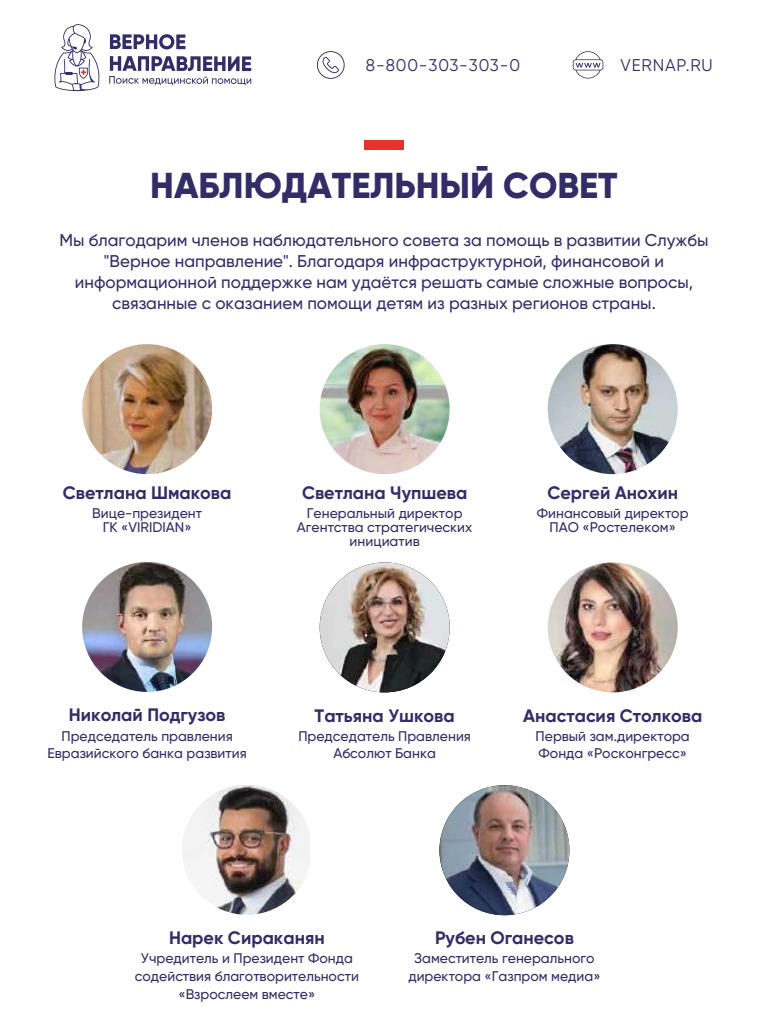
<style>
.page{position:relative;width:768px;height:1024px;background:#fff}
.page>*{position:absolute;margin:0;border:0;box-sizing:border-box;transform-origin:0 0}
.t1{font:800 36px "Gilroy";color:#342c67}
.t2{font:700 18px "Gilroy";color:#332d67}
.t3{font:500 17px/21.1px "Gilroy";color:#332d67;text-align:center}
.t4{font:16.9px "Gilroy";letter-spacing:.05em;color:#332d67}
.t5{font:500 14px/17.9px "Gilroy";color:#332d67;text-align:center}
</style>
<div class="page">
<img style="left:82px;top:344px;width:130px;height:130px;border-radius:65px">
<img style="left:548px;top:344px;width:130px;height:130px;border-radius:65px">
<img style="left:320px;top:344px;width:130px;height:130px;border-radius:65px">
<img style="left:82px;top:562px;width:130px;height:130px;border-radius:65px">
<img style="left:320px;top:562px;width:130px;height:130px;border-radius:65px">
<img style="left:548px;top:562px;width:130px;height:130px;border-radius:65px">
<img style="left:182px;top:785px;width:128px;height:130px">
<img style="left:439px;top:785px;width:130px;height:130px;border-radius:64px">
<div style="left:364px;top:140px;width:40px;height:9px;background:#e6332a"></div>
<svg style="left:54px;top:24px;width:46px;height:67px"></svg>
<svg style="left:110px;top:34px;width:76px;height:15px"></svg>
<svg style="left:109px;top:56px;width:142px;height:29px"></svg>
<svg style="left:573px;top:51px;width:30px;height:28px"></svg>
<svg style="left:317px;top:51px;width:28px;height:28px"></svg>
<p class="t4" style="left:366px;top:54px;width:156px">8-800-303-303-0</p>
<p class="t4" style="left:621px;top:54px;width:94px">VERNAP.RU</p>
<h1 class="t1" style="left:150px;top:163px;width:469px">НАБЛЮДАТЕЛЬНЫЙ СОВЕТ</h1>
<p class="t3" style="left:60px;top:229px;width:650px">Мы благодарим членов наблюдательного совета за помощь в развитии Службы "Верное направление". Благодаря инфраструктурной, финансовой и информационной поддержке нам удаётся решать самые сложные вопросы, связанные с оказанием помощи детям из разных регионов страны.</p>
<p class="t2" style="left:63px;top:482px;width:170px">Светлана Шмакова</p>
<p class="t5" style="left:92px;top:506px;width:111px;line-height:13.9px">Вице-президент<br>ГК «VIRIDIAN»</p>
<p class="t2" style="left:302px;top:482px;width:167px">Светлана Чупшева</p>
<p class="t5" style="left:297px;top:506px;width:177px;line-height:13.9px">Генеральный директор<br>Агентства стратегических инициатив</p>
<p class="t2" style="left:547px;top:482px;width:132px">Сергей Анохин</p>
<p class="t5" style="left:537px;top:506px;width:153px;line-height:13.9px">Финансовый директор<br>ПАО «Ростелеком»</p>
<p class="t2" style="left:69px;top:704px;width:158px">Николай Подгузов</p>
<p class="t5" style="left:47px;top:727px;width:201px">Председатель правления<br>Евразийского банка развития</p>
<p class="t2" style="left:315px;top:704px;width:142px">Татьяна Ушкова</p>
<p class="t5" style="left:298px;top:727px;width:174px">Председатель Правления<br>Абсолют Банка</p>
<p class="t2" style="left:523px;top:704px;width:181px">Анастасия Столкова</p>
<p class="t5" style="left:536px;top:727px;width:156px;text-align:left">Первый зам.директора<br>Фонда «Росконгресс»</p>
<p class="t2" style="left:169px;top:926px;width:157px">Нарек Сираканян</p>
<p class="t5" style="left:135px;top:949px;width:226px">Учредитель и Президент Фонда содействия благотворительности «Взрослеем вместе»</p>
<p class="t2" style="left:435px;top:927px;width:140px">Рубен Оганесов</p>
<p class="t5" style="left:408px;top:949px;width:194px">Заместитель генерального директора «Газпром медиа»</p>
</div>
